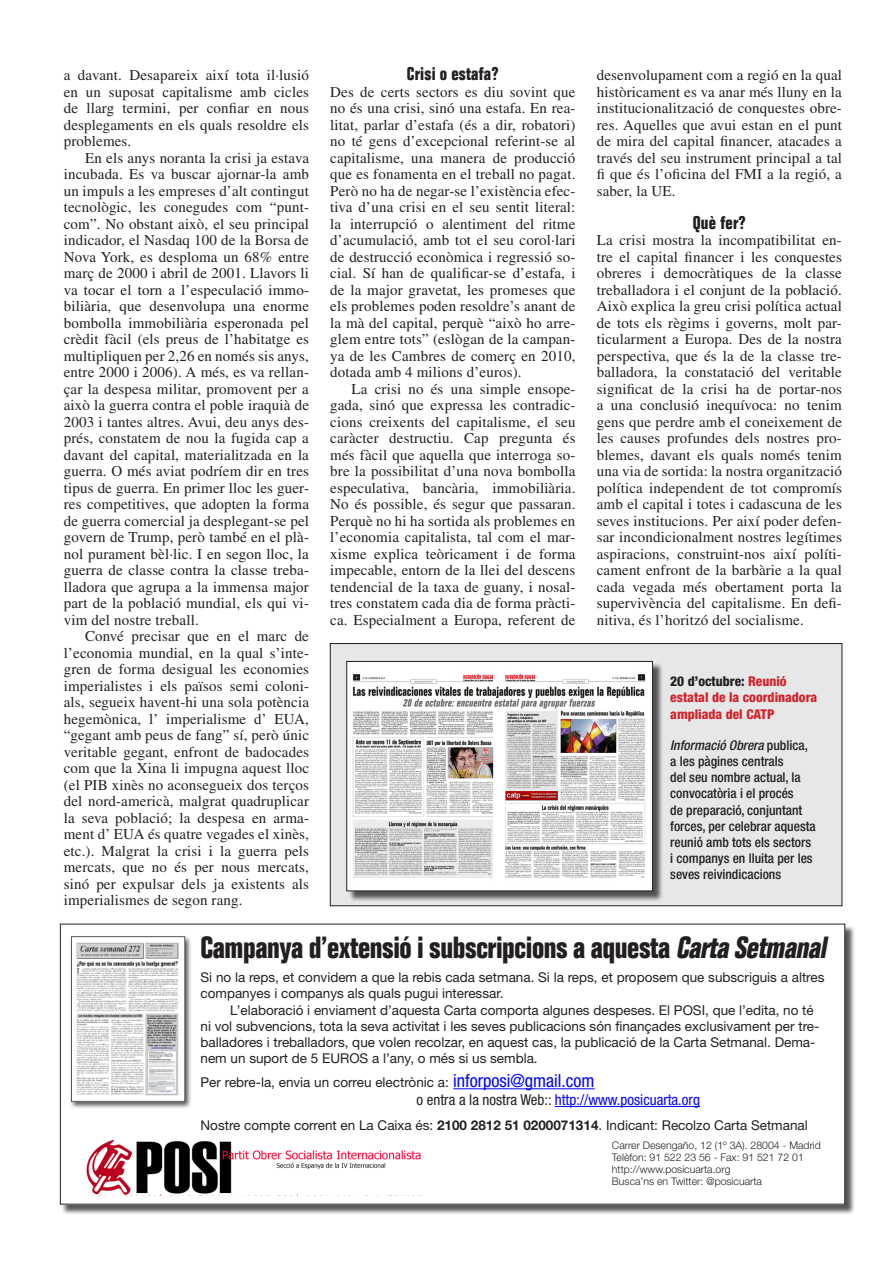
<style>
.page{position:relative;width:893px;height:1263px;background:#fff}
.page>*{position:absolute;margin:0;border:0;box-sizing:border-box;transform-origin:0 0}
.t1{font:700 condensed 30px "Folio Std";letter-spacing:-.015em;color:#231f20}
.Subtitulo{font:700 condensed 18px "Folio Std";letter-spacing:.01em;color:#231f20}
.Cuerpo_normal{font:15px/16.5px "Times LT Std";letter-spacing:.01em;color:#231f20;text-align:justify}
.Cuerpo_primer{font:15px/16.5px "Times LT Std";letter-spacing:.01em;color:#231f20;text-align:justify}
.t2{font:condensed 15px "Helvetica Neue LT Std";color:#0002ff}
.t3{font:13.5px/16.2px "Helvetica Neue LT Std";color:#231f20}
.t4{font:500 condensed 13.5px/16.2px "Helvetica Neue LT Std";color:#231f20}
.t5{font:800 condensed 13.5px/16.2px "Helvetica Neue LT Std";color:#d1232a}
.t6{font:300 10.5px/12px "Helvetica Neue LT Std";color:#231f20}
.s1{color:#231f20}
.s2{font-style:italic}
.s3{font-stretch:condensed;font-size:18px;color:#0002ff}
.s4{font-weight:700}
</style>
<div class="page">
<div style="left:61px;top:925px;width:795px;height:290px;background:#231f20;opacity:.75"></div>
<div style="left:60px;top:924px;width:785px;height:280px;background:#fff"></div>
<div style="left:70px;top:935px;width:123px;height:174px;background:#231f20;opacity:.75"></div>
<div style="left:71px;top:937px;width:114px;height:164px;background:#fff"></div>
<img style="left:76px;top:943px;width:103px;height:152px">
<div style="left:71px;top:936px;width:114px;height:165px;border:1px solid #57585a"></div>
<hr style="left:453px;top:1088px;width:141px;height:1px;background:#0002ff">
<hr style="left:555px;top:1106px;width:145px;height:1px;background:#0002ff">
<img style="left:86px;top:1140px;width:336px;height:56px">
<div style="left:330px;top:643px;width:512px;height:263px;background:#e6e7e9"></div>
<div style="left:330px;top:643px;width:512px;height:263px;border:1px solid #231f20"></div>
<div style="left:348px;top:662px;width:315px;height:240px;background:#231f20;opacity:.75"></div>
<div style="left:347px;top:661px;width:305px;height:230px;background:#fff"></div>
<img style="left:352px;top:674px;width:294px;height:204px">
<div style="left:347px;top:661px;width:306px;height:230px;border:1px solid #231f20"></div>
<p class="Cuerpo_primer" style="left:64px;top:67px;width:247px">a davant. Desapareix així tota il·lusió en un suposat capitalisme amb cicles de llarg termini, per confiar en nous desplegaments en els quals resoldre els problemes.</p>
<p class="Cuerpo_normal" style="left:64px;top:149px;width:247px;text-indent:21px">En els anys noranta la crisi ja estava incubada. Es va buscar ajornar-la amb un impuls a les empreses d’alt contingut tecnològic, les conegudes com “punt&shy;com”. No obstant això, el seu principal indicador, el Nasdaq 100 de la Borsa de Nova York, es desploma un 68% entre març de 2000 i abril de 2001. Llavors li va tocar el torn a l’especulació immo&shy;biliària, que desenvolupa una enorme bombolla immobiliària esperonada pel crèdit fàcil (els preus de l’habitatge es multipliquen per 2,26 en només sis anys, entre 2000 i 2006). A més, es va rellan&shy;çar la despesa militar, promovent per a això la guerra contra el poble iraquià de 2003 i tantes altres. Avui, deu anys des&shy;prés, constatem de nou la fugida cap a davant del capital, materialitzada en la guerra. O més aviat podríem dir en tres tipus de guerra. En primer lloc les guer&shy;res competitives, que adopten la forma de guerra comercial ja desplegant-se pel govern de Trump, però també en el plà&shy;nol purament bèl·lic. I en segon lloc, la guerra de classe contra la classe treba&shy;lladora que agrupa a la immensa major part de la població mundial, els qui vi&shy;vim del nostre treball.</p>
<p class="Cuerpo_normal" style="left:64px;top:628px;width:247px;text-indent:21px">Convé precisar que en el marc de l’economia mundial, en la qual s’inte&shy;gren de forma desigual les economies imperialistes i els països semi coloni&shy;als, segueix havent-hi una sola potència hegemònica, l’ imperialisme d’ EUA, “gegant amb peus de fang” sí, però únic veritable gegant, enfront de badocades com que la Xina li impugna aquest lloc (el PIB xinès no aconsegueix dos terços del nord-americà, malgrat quadruplicar la seva població; la despesa en arma&shy;ment d’ EUA és quatre vegades el xinès, etc.). Malgrat la crisi i la guerra pels mercats, que no és per nous mercats, sinó per expulsar dels ja existents als imperialismes de segon rang.</p>
<p class="Subtitulo" style="left:407px;top:64px;width:93px">Crisi o estafa?</p>
<p class="Cuerpo_primer" style="left:330px;top:83px;width:247px">Des de certs sectors es diu sovint que no és una crisi, sinó una estafa. En rea&shy;litat, parlar d’estafa (és a dir, robatori) no té gens d’excepcional referint-se al capitalisme, una manera de producció que es fonamenta en el treball no pagat.<br>Però no ha de negar-se l’existència efec&shy;tiva d’una crisi en el seu sentit literal: la interrupció o alentiment del ritme d’acumulació, amb tot el seu corol·lari de destrucció econòmica i regressió so&shy;cial. Sí han de qualificar-se d’estafa, i de la major gravetat, les promeses que els problemes poden resoldre’s anant de la mà del capital, perquè “això ho arre&shy;glem entre tots” (eslògan de la campan&shy;ya de les Cambres de comerç en 2010, dotada amb 4 milions d’euros).</p>
<p class="Cuerpo_normal" style="left:330px;top:380px;width:247px;text-indent:21px">La crisi no és una simple ensope&shy;gada, sinó que expressa les contradic&shy;cions creixents del capitalisme, el seu caràcter destructiu. Cap pregunta és més fàcil que aquella que interroga so&shy;bre la possibilitat d’una nova bombolla especulativa, bancària, immobiliària.<br>No és possible, és segur que passaran.<br>Perquè no hi ha sortida als problemes en l’economia capitalista, tal com el mar&shy;xisme explica teòricament i de forma impecable, entorn de la llei del descens tendencial de la taxa de guany, i nosal&shy;tres constatem cada dia de forma pràcti&shy;ca. Especialment a Europa, referent de</p>
<p class="Cuerpo_normal" style="left:597px;top:67px;width:247px">desenvolupament com a regió en la qual històricament es va anar més lluny en la institucionalització de conquestes obre&shy;res. Aquelles que avui estan en el punt de mira del capital financer, atacades a través del seu instrument principal a tal fi que és l’oficina del FMI a la regió, a saber, la UE.</p>
<p class="Subtitulo" style="left:693px;top:212px;width:55px">Què fer?</p>
<p class="Cuerpo_primer" style="left:597px;top:232px;width:247px">La crisi mostra la incompatibilitat en&shy;tre el capital financer i les conquestes obreres i democràtiques de la classe treballadora i el conjunt de la població.<br>Això explica la greu crisi política actual de tots els règims i governs, molt par&shy;ticularment a Europa. Des de la nostra perspectiva, que és la de la classe tre&shy;balladora, la constatació del veritable significat de la crisi ha de portar-nos a una conclusió inequívoca: no tenim gens que perdre amb el coneixement de les causes profundes dels nostres pro&shy;blemes, davant els quals només tenim una via de sortida: la nostra organització política independent de tot compromís amb el capital i totes i cadascuna de les seves institucions. Per així poder defen&shy;sar incondicionalment nostres legítimes aspiracions, construint-nos així políti&shy;cament enfront de la barbàrie a la qual cada vegada més obertament porta la supervivència del capitalisme. En defi&shy;nitiva, és l’horitzó del socialisme.</p>
<p class="t5" style="left:670px;top:673px;width:148px"><span class="s1">20 d’octubre:</span> Reunió estatal de la coordinadora ampliada del CATP</p>
<p class="t4" style="left:670px;top:737px;width:147px"><span class="s2">Informació Obrera</span> publica, a les pàgines centrals<br>del seu nombre actual, la convocatòria i el procés<br>de preparació, conjuntant forces, per celebrar aquesta reunió amb tots els sectors i companys en lluita per les seves reivindicacions</p>
<p class="t1" style="left:201px;top:930px;width:633px">Campanya d’extensió i subscripcions a aquesta <span class="s2">CartaSetmanal</span></p>
<p class="t3" style="left:201px;top:969px;width:625px">Si no la reps, et convidem a que la rebis cada setmana. Si la reps, et proposem que subscriguis a altres companyes i companys als quals pugui interessar.</p>
<p class="t3" style="left:201px;top:1001px;width:620px;text-indent:30px">L’elaboració i enviament d’aquesta Carta comporta algunes despeses. El POSI, que l’edita, no té ni vol subvencions, tota la seva activitat i les seves publicacions són finançades exclusivament per tre&shy;balladores i treballadors, que volen recolzar, en aquest cas, la publicació de la Carta Setmanal. Dema&shy;nem un suport de 5 EUROS a l’any, o més si us sembla.</p>
<p class="t3" style="left:201px;top:1074px;width:395px">Per rebre-la, envia un correu electrònic a: <span class="s3">inforposi@gmail.com</span></p>
<p class="t2" style="left:417px;top:1091px;width:285px"><span class="s1">o entra a la nostra Web::</span> http://www.posicuarta.org</p>
<p class="t3" style="left:201px;top:1116px;width:609px">Nostre compte corrent en La Caixa és: <span class="s4">2100 2812 51 0200071314</span>. Indicant: Recolzo Carta Setmanal</p>
<p class="t6" style="left:612px;top:1139px;width:210px">Carrer Desengaño, 12 (1º 3A). 28004 - Madrid<br>Telèfon: 91 522 23 56 - Fax: 91 521 72 01 http://www.posicuarta.org</p>
<p class="t6" style="left:612px;top:1175px;width:151px">Busca’ns en Twitter: @posicuarta</p>
</div>
